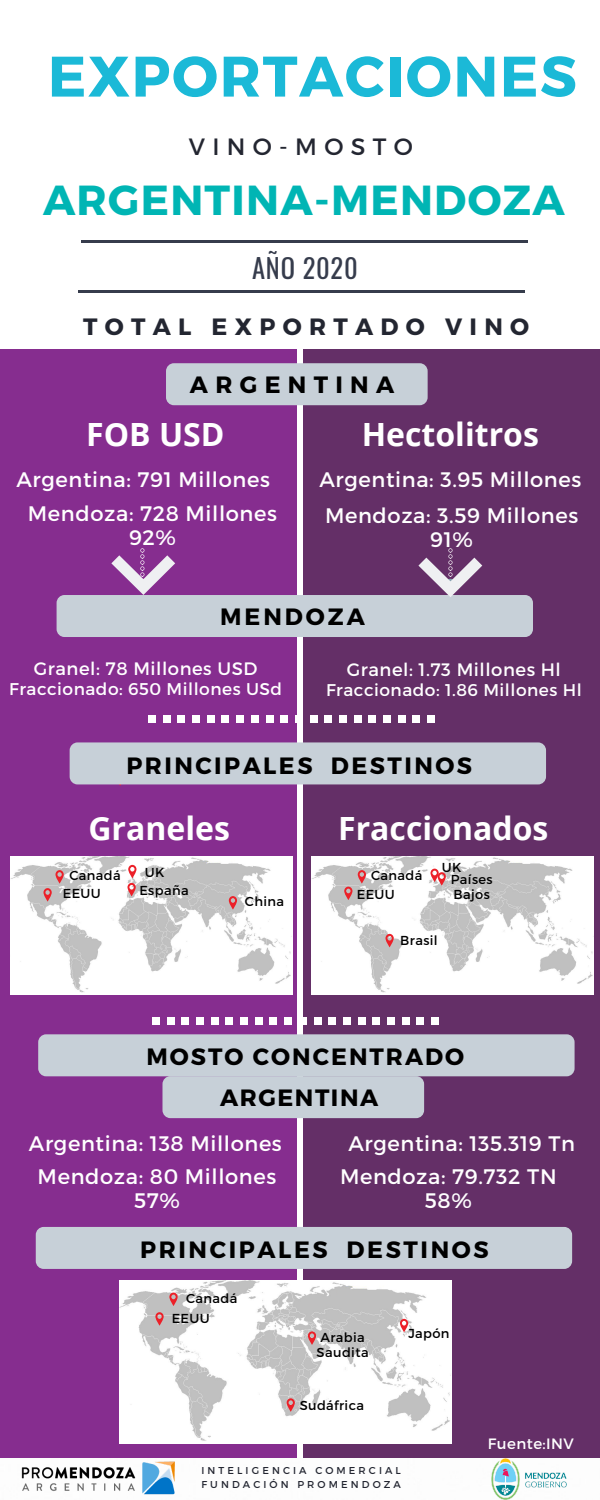
<style>
.page{position:relative;width:600px;height:1500px;background:#fff}
.page>*{position:absolute;margin:0;border:0;box-sizing:border-box;transform-origin:0 0}
.t1{font:700 57px "Montserrat";letter-spacing:.03em;color:#1bb9d7}
.t2{font:700 42px "Montserrat";letter-spacing:.03em;color:#00b5b4}
.t3{font:700 32px "Open Sans";color:#fff}
.t4{font:26.5px "Oswald";letter-spacing:.03em;color:#363c4c}
.t5{font:700 23.6px "Montserrat";letter-spacing:.105em;color:#000}
.t6{font:700 23.6px "Montserrat";letter-spacing:.31em;color:#232631}
.t7{font:700 23.6px "Montserrat";letter-spacing:.085em;color:#000}
.t8{font:23.6px "Montserrat";letter-spacing:.31em;color:#232631}
.t9{font:700 23.6px "Montserrat";letter-spacing:.065em;color:#000}
.t10{font:700 23.6px "Montserrat";letter-spacing:.31em;color:#000}
.t11{font:700 23.6px "Montserrat";letter-spacing:.125em;color:#000}
.t12{font:21px "Montserrat";letter-spacing:.03em;color:#fff}
.t13{font:18px "Montserrat";letter-spacing:.03em;color:#fff}
.t14{font:17px "Montserrat";letter-spacing:.03em;color:#fff}
.t15{font:15px "Montserrat";letter-spacing:.03em;color:#fff}
.t16{font:13px/15px "Montserrat";letter-spacing:.03em;color:#000}
.t17{font:10px "Montserrat";letter-spacing:.31em;color:#232631}
</style>
<div class="page">
<div style="left:0;top:349px;width:296px;height:1151px;background:#862d8f"></div>
<div style="left:304px;top:349px;width:296px;height:1151px;background:#642f67"></div>
<hr style="left:78px;top:290px;width:447px;height:3px;background:#363c4c">
<hr style="left:81px;top:240px;width:447px;height:2px;background:#363c4c">
<div style="left:427px;top:715px;width:8px;height:7px;background:#fff"></div>
<div style="left:413px;top:715px;width:7px;height:7px;background:#fff"></div>
<div style="left:398px;top:715px;width:7px;height:7px;background:#fff"></div>
<div style="left:369px;top:715px;width:7px;height:7px;background:#fff"></div>
<div style="left:354px;top:715px;width:7px;height:7px;background:#fff"></div>
<div style="left:383px;top:715px;width:8px;height:7px;background:#fff"></div>
<div style="left:339px;top:715px;width:8px;height:7px;background:#fff"></div>
<div style="left:178px;top:715px;width:7px;height:7px;background:#fff"></div>
<div style="left:192px;top:715px;width:8px;height:7px;background:#fff"></div>
<div style="left:207px;top:715px;width:7px;height:7px;background:#fff"></div>
<div style="left:163px;top:715px;width:7px;height:7px;background:#fff"></div>
<div style="left:148px;top:715px;width:8px;height:7px;background:#fff"></div>
<div style="left:236px;top:715px;width:8px;height:7px;background:#fff"></div>
<div style="left:281px;top:715px;width:7px;height:7px;background:#fff"></div>
<div style="left:295px;top:715px;width:8px;height:7px;background:#fff"></div>
<div style="left:310px;top:715px;width:7px;height:7px;background:#fff"></div>
<div style="left:251px;top:715px;width:8px;height:7px;background:#fff"></div>
<div style="left:325px;top:715px;width:7px;height:7px;background:#fff"></div>
<div style="left:266px;top:715px;width:7px;height:7px;background:#fff"></div>
<div style="left:222px;top:715px;width:7px;height:7px;background:#fff"></div>
<div style="left:431px;top:1018px;width:8px;height:7px;background:#fff"></div>
<div style="left:417px;top:1018px;width:7px;height:7px;background:#fff"></div>
<div style="left:402px;top:1018px;width:7px;height:7px;background:#fff"></div>
<div style="left:373px;top:1018px;width:7px;height:7px;background:#fff"></div>
<div style="left:358px;top:1018px;width:7px;height:7px;background:#fff"></div>
<div style="left:387px;top:1018px;width:8px;height:7px;background:#fff"></div>
<div style="left:343px;top:1018px;width:8px;height:7px;background:#fff"></div>
<div style="left:182px;top:1018px;width:7px;height:7px;background:#fff"></div>
<div style="left:196px;top:1018px;width:8px;height:7px;background:#fff"></div>
<div style="left:211px;top:1018px;width:7px;height:7px;background:#fff"></div>
<div style="left:167px;top:1018px;width:7px;height:7px;background:#fff"></div>
<div style="left:152px;top:1018px;width:8px;height:7px;background:#fff"></div>
<div style="left:240px;top:1018px;width:8px;height:7px;background:#fff"></div>
<div style="left:284px;top:1018px;width:8px;height:7px;background:#fff"></div>
<div style="left:299px;top:1018px;width:8px;height:7px;background:#fff"></div>
<div style="left:314px;top:1018px;width:7px;height:7px;background:#fff"></div>
<div style="left:255px;top:1018px;width:7px;height:7px;background:#fff"></div>
<div style="left:329px;top:1018px;width:7px;height:7px;background:#fff"></div>
<div style="left:270px;top:1018px;width:7px;height:7px;background:#fff"></div>
<div style="left:226px;top:1018px;width:7px;height:7px;background:#fff"></div>
<img style="left:10px;top:857px;width:282px;height:138px">
<svg style="left:112px;top:784px;width:16px;height:2px"></svg>
<div style="left:0;top:1458px;width:600px;height:42px;background:#fdfdfd"></div>
<img style="left:19px;top:1458px;width:159px;height:40px">
<img style="left:312px;top:857px;width:282px;height:138px">
<svg style="left:127px;top:865px;width:9px;height:31px"></svg>
<svg style="left:43px;top:870px;width:21px;height:32px"></svg>
<svg style="left:229px;top:896px;width:8px;height:14px"></svg>
<svg style="left:344px;top:887px;width:8px;height:13px"></svg>
<svg style="left:358px;top:870px;width:8px;height:14px"></svg>
<svg style="left:385px;top:934px;width:9px;height:13px"></svg>
<svg style="left:430px;top:869px;width:16px;height:17px"></svg>
<img style="left:119px;top:1281px;width:332px;height:163px">
<svg style="left:155px;top:1312px;width:9px;height:14px"></svg>
<svg style="left:308px;top:1331px;width:8px;height:14px"></svg>
<svg style="left:287px;top:1398px;width:8px;height:14px"></svg>
<svg style="left:169px;top:1293px;width:9px;height:13px"></svg>
<svg style="left:400px;top:1319px;width:8px;height:13px"></svg>
<div style="left:70px;top:742px;width:476px;height:42px;background:#c7d0d8;border-radius:8px"></div>
<div style="left:38px;top:1034px;width:537px;height:42px;background:#c7d0d8;border-radius:8px"></div>
<div style="left:162px;top:1076px;width:262px;height:42px;background:#c7d0d8;border-radius:8px"></div>
<div style="left:36px;top:1227px;width:536px;height:42px;background:#c7d0d8;border-radius:8px"></div>
<div style="left:166px;top:363px;width:262px;height:42px;background:#c7d0d8;border-radius:8px"></div>
<div style="left:57px;top:595px;width:476px;height:42px;background:#c7d0d8;border-radius:8px"></div>
<svg style="left:418px;top:548px;width:64px;height:49px"></svg>
<svg style="left:111px;top:548px;width:64px;height:47px"></svg>
<img style="left:492px;top:1459px;width:75px;height:40px">
<p class="t1" style="left:48px;top:39px;width:530px">EXPORTACIONES</p>
<p class="t8" style="left:189px;top:131px;width:225px">VINO-MOSTO</p>
<p class="t2" style="left:43px;top:173px;width:523px">ARGENTINA-MENDOZA</p>
<p class="t4" style="left:252px;top:247px;width:107px">AÑO 2020</p>
<p class="t6" style="left:83px;top:311px;width:448px">TOTAL EXPORTADO VINO</p>
<p class="t10" style="left:190px;top:369px;width:206px">ARGENTINA</p>
<p class="t3" style="left:86px;top:411px;width:140px">FOB USD</p>
<p class="t3" style="left:362px;top:411px;width:179px">Hectolitros</p>
<p class="t12" style="left:17px;top:466px;width:255px">Argentina: 791 Millones</p>
<p class="t12" style="left:319px;top:466px;width:263px">Argentina: 3.95 Millones</p>
<p class="t12" style="left:28px;top:500px;width:251px">Mendoza: 728 Millones</p>
<p class="t12" style="left:129px;top:524px;width:48px">92%</p>
<p class="t12" style="left:325px;top:502px;width:255px">Mendoza: 3.59 Millones</p>
<p class="t12" style="left:430px;top:526px;width:44px">91%</p>
<p class="t11" style="left:220px;top:601px;width:146px">MENDOZA</p>
<p class="t13" style="left:34px;top:657px;width:225px">Granel: 78 Millones USD</p>
<p class="t14" style="left:9px;top:678px;width:275px">Fraccionado: 650 Millones USd</p>
<p class="t13" style="left:347px;top:658px;width:216px">Granel: 1.73 Millones Hl</p>
<p class="t14" style="left:326px;top:679px;width:257px">Fraccionado: 1.86 Millones Hl</p>
<p class="t5" style="left:126px;top:750px;width:347px">PRINCIPALES DESTINOS</p>
<p class="t3" style="left:88px;top:806px;width:143px">Graneles</p>
<p class="t3" style="left:338px;top:806px;width:212px">Fraccionados</p>
<p class="t16" style="left:69px;top:868px;width:53px">Canadá</p>
<p class="t16" style="left:63px;top:886px;width:40px">EEUU</p>
<p class="t16" style="left:145px;top:864px;width:21px">UK</p>
<p class="t16" style="left:139px;top:882px;width:51px">España</p>
<p class="t16" style="left:245px;top:893px;width:41px">China</p>
<p class="t16" style="left:371px;top:868px;width:53px">Canadá</p>
<p class="t16" style="left:357px;top:886px;width:40px">EEUU</p>
<p class="t16" style="left:442px;top:860px;width:21px">UK</p>
<p class="t16" style="left:451px;top:871px;width:43px">Países<br>Bajos</p>
<p class="t16" style="left:400px;top:932px;width:39px">Brasil</p>
<p class="t7" style="left:146px;top:1041px;width:319px">MOSTO CONCENTRADO</p>
<p class="t9" style="left:220px;top:1082px;width:160px">ARGENTINA</p>
<p class="t12" style="left:29px;top:1130px;width:254px">Argentina: 138 Millones</p>
<p class="t12" style="left:349px;top:1130px;width:228px">Argentina: 135.319 Tn</p>
<p class="t12" style="left:38px;top:1163px;width:240px">Mendoza: 80 Millones</p>
<p class="t12" style="left:134px;top:1187px;width:47px">57%</p>
<p class="t12" style="left:340px;top:1163px;width:218px">Mendoza: 79.732 TN</p>
<p class="t12" style="left:425px;top:1187px;width:48px">58%</p>
<p class="t5" style="left:140px;top:1234px;width:350px">PRINCIPALES DESTINOS</p>
<p class="t16" style="left:186px;top:1290px;width:53px">Canadá</p>
<p class="t16" style="left:172px;top:1310px;width:40px">EEUU</p>
<p class="t16" style="left:320px;top:1329px;width:46px">Arabia</p>
<p class="t16" style="left:317px;top:1344px;width:53px">Saudita</p>
<p class="t16" style="left:300px;top:1397px;width:66px">Sudáfrica</p>
<p class="t16" style="left:408px;top:1325px;width:43px">Japón</p>
<p class="t17" style="left:202px;top:1464px;width:201px">INTELIGENCIA COMERCIAL</p>
<p class="t17" style="left:201px;top:1478px;width:201px">FUNDACIÓN PROMENDOZA</p>
<p class="t15" style="left:488px;top:1434px;width:88px">Fuente:INV</p>
</div>
